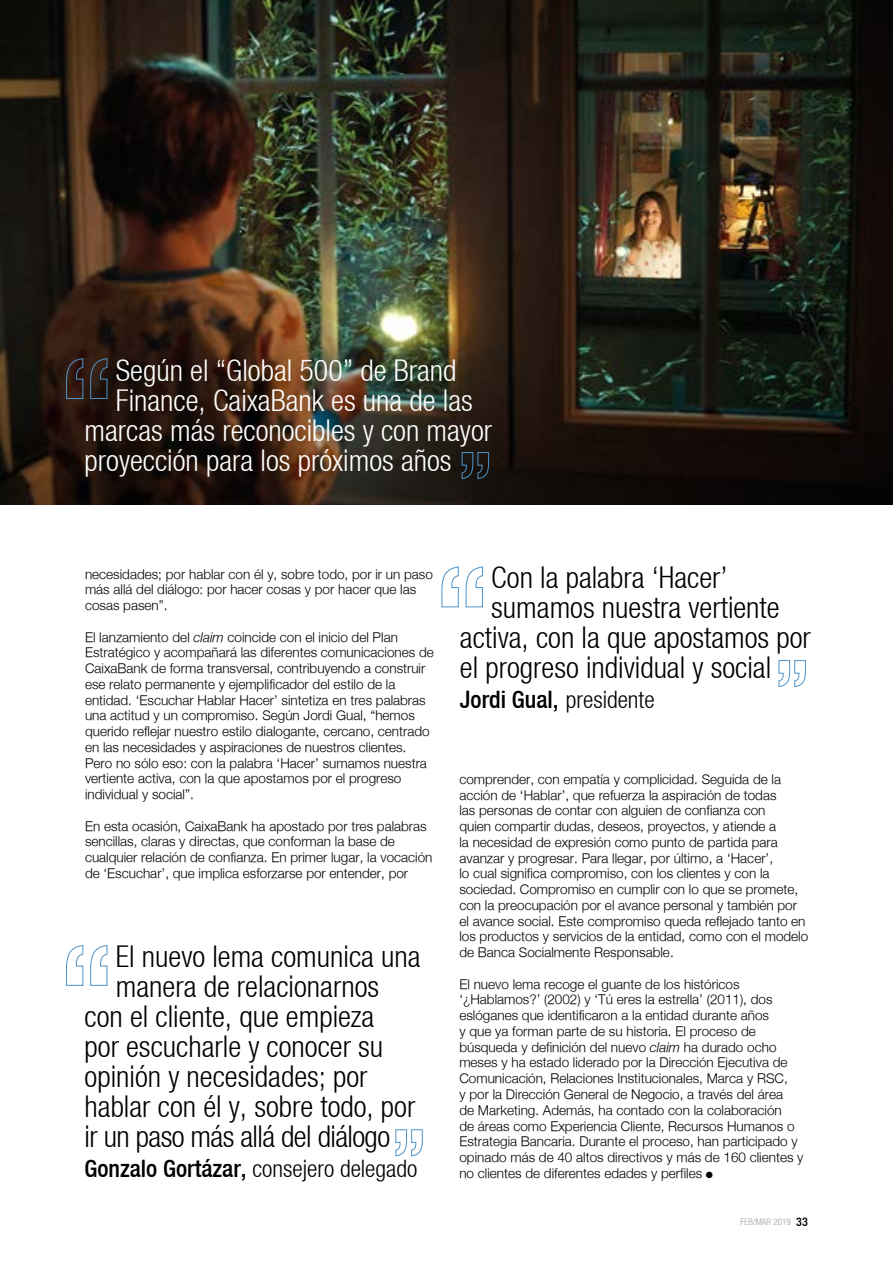
<style>
.page{position:relative;width:893px;height:1263px;background:#fff}
.page>*{position:absolute;margin:0;border:0;box-sizing:border-box;transform-origin:0 0}
.t1{font:30px "Helvetica Neue Light Cond";color:#000}
.t2{font:30px "Helvetica Neue Light Cond";color:#fff}
.t3{font:30px "Helvetica Neue Light Cond";letter-spacing:-.02em;color:#000}
.t4{font:24px "Helvetica Neue Light Cond";color:#000}
.t5{font:24px "Helvetica Neue Medium Cond";color:#000}
.t6{font:300 13.5px/15.8px "Helvetica Neue";color:#000}
.t7{font:9px "Helvetica Neue Light Cond";letter-spacing:.01em;color:#9d9d9c}
.s1{font-style:italic}
.s2{font-family:"Helvetica Neue Medium Cond"}
.s3{font-family:"Helvetica Neue Light Cond"}
.s4{font-family:"Helvetica Neue Medium Cond";font-size:12px;color:#000}
</style>
<div class="page">
<img style="left:0;top:0;width:893px;height:505px">
<svg style="left:66px;top:945px;width:42px;height:41px"></svg>
<svg style="left:395px;top:1129px;width:28px;height:27px"></svg>
<svg style="left:66px;top:358px;width:42px;height:41px;background:#322928"></svg>
<svg style="left:461px;top:452px;width:28px;height:27px"></svg>
<svg style="left:441px;top:566px;width:42px;height:42px"></svg>
<svg style="left:778px;top:660px;width:28px;height:27px"></svg>
<h1 class="t2" style="left:116px;top:353px;width:342px">Según el “Global 500” de Brand</h1>
<h1 class="t2" style="left:116px;top:383px;width:358px">Finance, CaixaBank es una de las</h1>
<h1 class="t2" style="left:85px;top:413px;width:409px">marcas más reconocibles y con mayor</h1>
<h1 class="t2" style="left:85px;top:443px;width:368px">proyección para los próximos años</h1>
<p class="t6" style="left:85px;top:566px;width:349px">necesidades; por hablar con él y, sobre todo, por ir un paso más allá del diálogo: por hacer cosas y por hacer que las cosas pasen”.</p>
<p class="t6" style="left:85px;top:629px;width:350px">El lanzamiento del <span class="s1">claim</span> coincide con el inicio del Plan Estratégico y acompañará las diferentes comunicaciones de CaixaBank de forma transversal, contribuyendo a construir ese relato permanente y ejemplificador del estilo de la entidad. ‘Escuchar Hablar Hacer’ sintetiza en tres palabras una actitud y un compromiso. Según Jordi Gual, “hemos querido reflejar nuestro estilo dialogante, cercano, centrado en las necesidades y aspiraciones de nuestros clientes.<br>Pero no sólo eso: con la palabra ‘Hacer’ sumamos nuestra vertiente activa, con la que apostamos por el progreso individual y social”.</p>
<p class="t6" style="left:85px;top:818px;width:349px">En esta ocasión, CaixaBank ha apostado por tres palabras sencillas, claras y directas, que conforman la base de cualquier relación de confianza. En primer lugar, la vocación de ‘Escuchar’, que implica esforzarse por entender, por</p>
<h1 class="t1" style="left:116px;top:939px;width:306px">El nuevo lema comunica una</h1>
<h1 class="t1" style="left:116px;top:969px;width:265px">manera de relacionarnos</h1>
<h1 class="t1" style="left:85px;top:999px;width:291px">con el cliente, que empieza</h1>
<h1 class="t1" style="left:85px;top:1029px;width:300px">por escucharle y conocer su</h1>
<h1 class="t1" style="left:85px;top:1059px;width:285px">opinión y necesidades; por</h1>
<h1 class="t1" style="left:85px;top:1089px;width:332px">hablar con él y, sobre todo, por</h1>
<h1 class="t3" style="left:85px;top:1119px;width:307px">ir un paso más allá del diálogo</h1>
<h2 class="t4" style="left:85px;top:1154px;width:334px"><span class="s2">Gonzalo Gortázar,</span> consejero delegado</h2>
<h1 class="t1" style="left:491px;top:561px;width:238px">Con la palabra ‘Hacer’</h1>
<h1 class="t1" style="left:491px;top:591px;width:290px">sumamos nuestra vertiente</h1>
<h1 class="t1" style="left:460px;top:621px;width:352px">activa, con la que apostamos por</h1>
<h1 class="t1" style="left:460px;top:651px;width:313px">el progreso individual y social</h1>
<h2 class="t5" style="left:460px;top:686px;width:196px">Jordi Gual, <span class="s3">presidente</span></h2>
<p class="t6" style="left:459px;top:771px;width:350px">comprender, con empatía y complicidad. Seguida de la acción de ‘Hablar’, que refuerza la aspiración de todas<br>las personas de contar con alguien de confianza con<br>quien compartir dudas, deseos, proyectos, y atiende a<br>la necesidad de expresión como punto de partida para avanzar y progresar. Para llegar, por último, a ‘Hacer’,<br>lo cual significa compromiso, con los clientes y con la sociedad. Compromiso en cumplir con lo que se promete, con la preocupación por el avance personal y también por el avance social. Este compromiso queda reflejado tanto en los productos y servicios de la entidad, como con el modelo de Banca Socialmente Responsable.</p>
<p class="t6" style="left:459px;top:976px;width:346px">El nuevo lema recoge el guante de los históricos ‘¿Hablamos?’ (2002) y ‘Tú eres la estrella’ (2011), dos eslóganes que identificaron a la entidad durante años<br>y que ya forman parte de su historia. El proceso de búsqueda y definición del nuevo <span class="s1">claim</span> ha durado ocho meses y ha estado liderado por la Dirección Ejecutiva de Comunicación, Relaciones Institucionales, Marca y RSC,<br>y por la Dirección General de Negocio, a través del área<br>de Marketing. Además, ha contado con la colaboración<br>de áreas como Experiencia Cliente, Recursos Humanos o Estrategia Bancaria. Durante el proceso, han participado y opinado más de 40 altos directivos y más de 160 clientes y no clientes de diferentes edades y perfiles ●</p>
<p class="t7" style="left:740px;top:1217px;width:69px">FEB/MAR 2019 <span class="s4">33</span></p>
</div>
